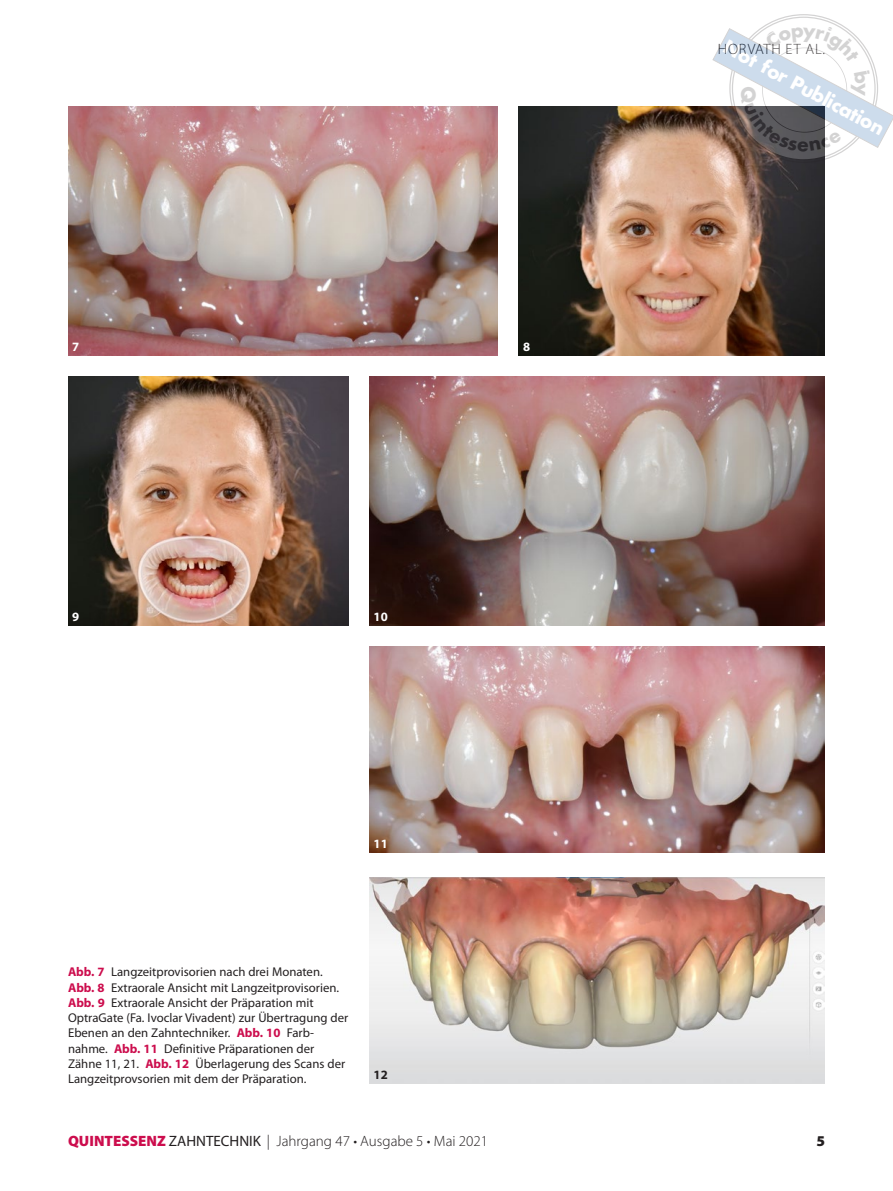
<style>
.page{position:relative;width:893px;height:1191px;background:#fff}
.page>*{position:absolute;margin:0;border:0;box-sizing:border-box;transform-origin:0 0}
.t1{font:700 21px "Futura T";color:#fff}
.t2{font:300 15px "Myriad Pro";color:#231f20}
.t3{font:300 15px "Myriad Pro";letter-spacing:.05em;color:#231f20}
.t4{font:900 15px "Myriad Pro";color:#231f20}
.t5{font:12.75px/15.3px "Myriad Pro";color:#231f20}
.t6{font:700 12.75px "Myriad Pro";color:#fff}
.t7{font:700 12.75px "Myriad Pro";color:#231f20}
.s1{font-weight:700;color:#cc0d4d}
.s2{font-weight:900;color:#cc0d4d}
.s3{font-weight:400}
</style>
<div class="page">
<img style="left:519px;top:106px;width:306px;height:249px">
<img style="left:68px;top:376px;width:280px;height:249px">
<img style="left:68px;top:106px;width:430px;height:249px">
<img style="left:369px;top:376px;width:456px;height:249px">
<img style="left:369px;top:646px;width:456px;height:206px">
<img style="left:369px;top:877px;width:456px;height:206px">
<svg style="left:712px;top:14px;width:181px;height:150px"></svg>
<p class="t6" style="left:72px;top:342px;width:9px">7</p>
<p class="t6" style="left:72px;top:611px;width:9px">9</p>
<p class="t6" style="left:374px;top:611px;width:16px">10</p>
<p class="t6" style="left:374px;top:838px;width:16px">11</p>
<p class="t5" style="left:68px;top:964px;width:282px"><span class="s1">Abb. 7</span> Langzeitprovisorien nach drei Monaten.<br><span class="s1">Abb. 8</span> Extraorale Ansicht mit Langzeitprovisorien.<br><span class="s1">Abb. 9</span> Extraorale Ansicht der Präparation mit OptraGate (Fa. Ivoclar Vivadent) zur Übertragung der Ebenen an den Zahntechniker. <span class="s1">Abb. 10</span> Farb&shy;nahme. <span class="s1">Abb. 11</span> Definitive Präparationen der Zähne 11, 21. <span class="s1">Abb. 12</span> Überlagerung des Scans der Langzeitprovsorien mit dem der Präparation.</p>
<p class="t7" style="left:374px;top:1069px;width:16px">12</p>
<p class="t6" style="left:523px;top:342px;width:9px">8</p>
<h1 class="t1" style="left:729px;top:37px;width:181px;rotate:28deg">Not for Publication</h1>
<p class="t3" style="left:718px;top:42px;width:108px">hOrVAth Et AL.</p>
<p class="t2" style="left:68px;top:1134px;width:422px"><span class="s2">QUINTESSENZ</span> <span class="s3">ZAHNTECHNIK</span> | Jahrgang 47 • Ausgabe 5 • Mai 2021</p>
<p class="t4" style="left:816px;top:1135px;width:10px">5</p>
</div>
